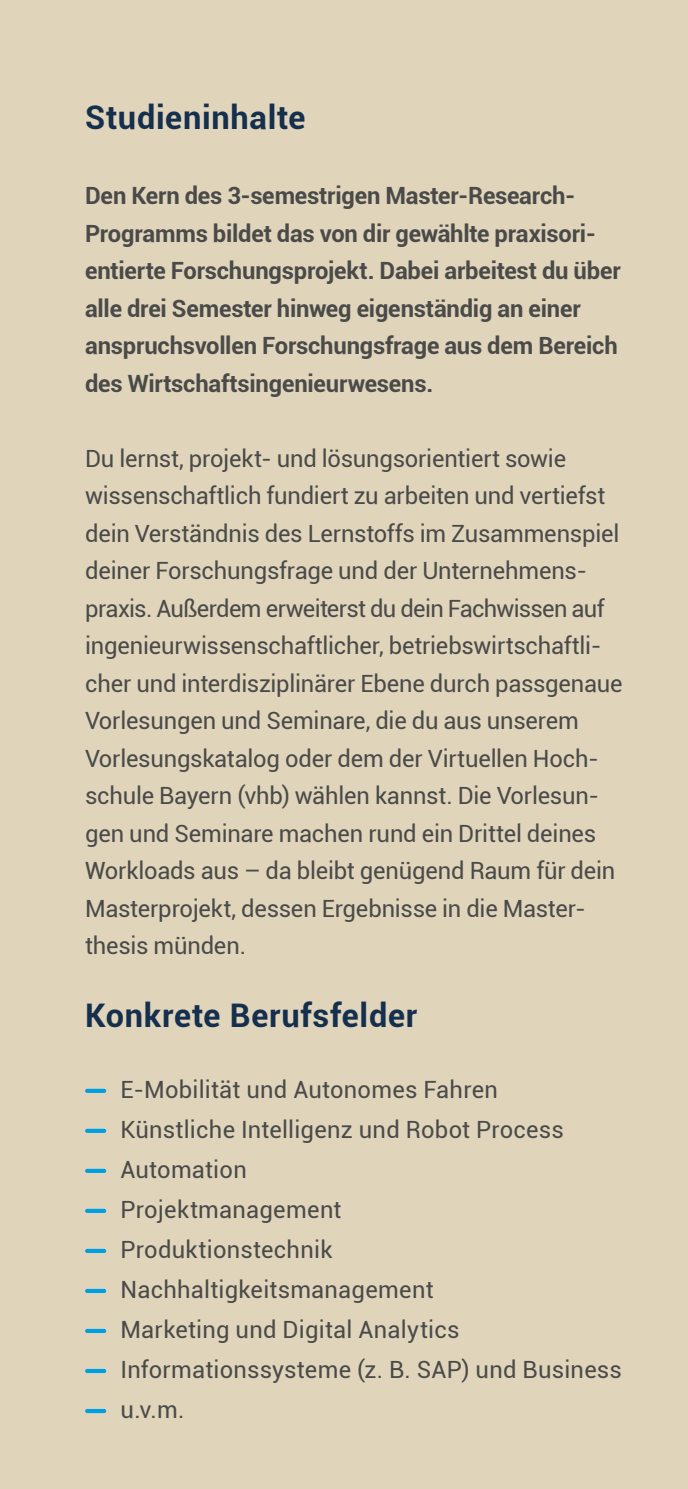
<style>
.page{position:relative;width:688px;height:1489px;background:#fff}
.page>*{position:absolute;margin:0;border:0;box-sizing:border-box;transform-origin:0 0}
.t1{font:700 32.5px "Roboto";letter-spacing:.02em;color:#152f4e}
.t2{font:23.75px/37.5px "Roboto";letter-spacing:-.01em;color:#4a4a49}
.t3{font:700 23.75px/37.5px "Roboto";letter-spacing:-.01em;color:#4a4a49}
.t4{font:23.75px/40px "Roboto";letter-spacing:.01em;color:#4a4a49}
</style>
<div class="page">
<div style="left:0;top:0;width:687px;height:1488px;background:#e0d5bb"></div>
<svg style="left:85px;top:1088px;width:21px;height:4px"></svg>
<svg style="left:85px;top:1128px;width:21px;height:4px"></svg>
<svg style="left:85px;top:1168px;width:21px;height:4px"></svg>
<svg style="left:85px;top:1208px;width:21px;height:4px"></svg>
<svg style="left:85px;top:1248px;width:21px;height:4px"></svg>
<svg style="left:85px;top:1288px;width:21px;height:4px"></svg>
<svg style="left:85px;top:1328px;width:21px;height:4px"></svg>
<svg style="left:85px;top:1368px;width:21px;height:4px"></svg>
<svg style="left:85px;top:1408px;width:21px;height:4px"></svg>
<h1 class="t1" style="left:85px;top:94px;width:222px">Studieninhalte</h1>
<p class="t3" style="left:85px;top:176px;width:537px">Den Kern des 3-semestrigen Master-Research-Programms bildet das von dir gewählte praxisori&shy;entierte Forschungsprojekt. Dabei arbeitest du über alle drei Semester hinweg eigenständig an einer anspruchsvollen Forschungsfrage aus dem Bereich des Wirtschaftsingenieurwesens.</p>
<p class="t2" style="left:85px;top:438px;width:539px">Du lernst, projekt- und lösungsorientiert sowie wissenschaftlich fundiert zu arbeiten und vertiefst dein Verständnis des Lernstoffs im Zusammenspiel deiner Forschungsfrage und der Unternehmens&shy;praxis. Außerdem erweiterst du dein Fachwissen auf ingenieurwissenschaftlicher, betriebswirtschaftli&shy;cher und interdisziplinärer Ebene durch passgenaue Vorlesungen und Seminare, die du aus unserem Vorlesungskatalog oder dem der Virtuellen Hoch&shy;schule Bayern (vhb) wählen kannst. Die Vorlesun&shy;gen und Seminare machen rund ein Drittel deines Workloads aus – da bleibt genügend Raum für dein Masterprojekt, dessen Ergebnisse in die Master&shy;thesis münden.</p>
<h1 class="t1" style="left:85px;top:992px;width:333px">Konkrete Berufsfelder</h1>
<p class="t4" style="left:120px;top:1068px;width:503px">E-Mobilität und Autonomes Fahren<br>Künstliche Intelligenz und Robot Process<br>Automation<br>Projektmanagement<br>Produktionstechnik<br>Nachhaltigkeitsmanagement<br>Marketing und Digital Analytics<br>Informationssysteme (z. B. SAP) und Business u.v.m.</p>
</div>
